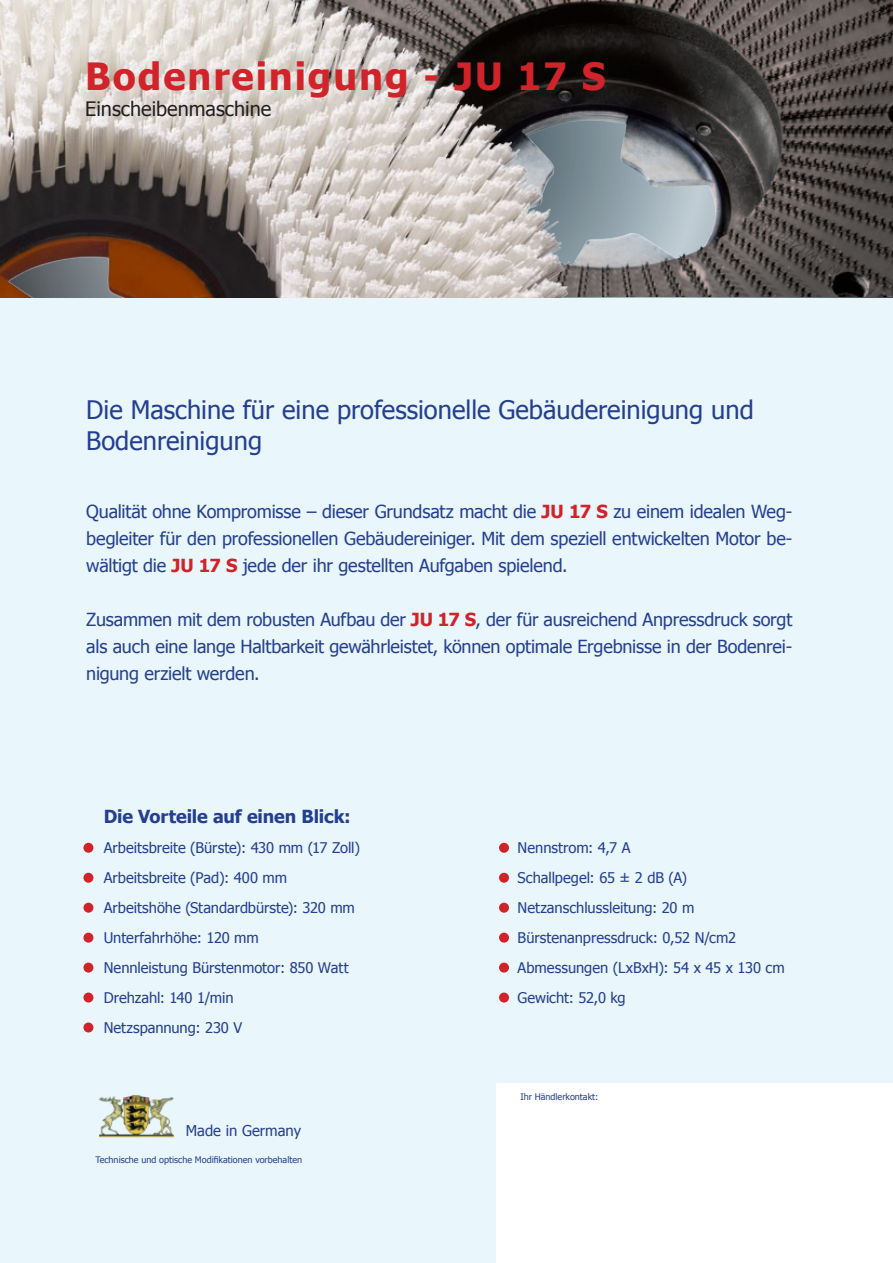
<style>
.page{position:relative;width:893px;height:1263px;background:#fff}
.page>*{position:absolute;margin:0;border:0;box-sizing:border-box;transform-origin:0 0}
.t1{font:700 37.5px "Tahoma";letter-spacing:.05em;color:#d1232a}
.t2{font:25.5px "Tahoma";color:#253f8e}
.t3{font:19.95px "Tahoma";color:#231f20}
.t4{font:18px/27px "Tahoma";letter-spacing:-.01em;color:#253f8e;text-align:justify}
.t5{font:700 18px "Tahoma";letter-spacing:-.01em;color:#253f8e}
.t6{font:14.85px "Tahoma";color:#253f8e}
.t7{font:14.7px "Tahoma";color:#253f8e}
.t8{font:9px "Tahoma";color:#253f8e}
.s1{font-weight:700;color:#d1232a}
</style>
<div class="page">
<div style="left:0;top:297px;width:893px;height:966px;background:#e9f6fc"></div>
<div style="left:497px;top:1083px;width:396px;height:180px;background:#fff"></div>
<img style="left:98px;top:1095px;width:77px;height:43px">
<div style="left:83px;top:843px;width:10px;height:10px;background:#d1232a;border-radius:50%"></div>
<div style="left:499px;top:843px;width:10px;height:10px;background:#d1232a;border-radius:50%"></div>
<div style="left:83px;top:873px;width:10px;height:10px;background:#d1232a;border-radius:50%"></div>
<div style="left:499px;top:873px;width:10px;height:10px;background:#d1232a;border-radius:50%"></div>
<div style="left:83px;top:903px;width:10px;height:10px;background:#d1232a;border-radius:50%"></div>
<div style="left:499px;top:903px;width:10px;height:10px;background:#d1232a;border-radius:50%"></div>
<div style="left:83px;top:933px;width:10px;height:10px;background:#d1232a;border-radius:50%"></div>
<div style="left:499px;top:933px;width:10px;height:10px;background:#d1232a;border-radius:50%"></div>
<div style="left:83px;top:962px;width:10px;height:10px;background:#d1232a;border-radius:50%"></div>
<div style="left:499px;top:962px;width:10px;height:10px;background:#d1232a;border-radius:50%"></div>
<div style="left:83px;top:992px;width:10px;height:10px;background:#d1232a;border-radius:50%"></div>
<div style="left:499px;top:992px;width:10px;height:10px;background:#d1232a;border-radius:50%"></div>
<div style="left:83px;top:1022px;width:10px;height:10px;background:#d1232a;border-radius:50%"></div>
<img style="left:594px;top:0;width:299px;height:297px">
<img style="left:0;top:0;width:594px;height:297px">
<p class="t1" style="left:85px;top:50px;width:522px">Bodenreinigung - JU 17 S</p>
<p class="t3" style="left:85px;top:95px;width:188px">Einscheibenmaschine</p>
<p class="t2" style="left:86px;top:393px;width:669px">Die Maschine für eine professionelle Gebäudereinigung und</p>
<p class="t2" style="left:86px;top:423px;width:177px">Bodenreinigung</p>
<p class="t4" style="left:86px;top:497px;width:707px">Qualität ohne Kompromisse – dieser Grundsatz macht die <span class="s1">JU 17 S</span> zu einem idealen Weg&shy;begleiter für den professionellen Gebäudereiniger. Mit dem speziell entwickelten Motor be&shy;wältigt die <span class="s1">JU 17 S</span> jede der ihr gestellten Aufgaben spielend.</p>
<p class="t4" style="left:86px;top:605px;width:707px">Zusammen mit dem robusten Aufbau der <span class="s1">JU 17 S</span>, der für ausreichend Anpressdruck sorgt als auch eine lange Haltbarkeit gewährleistet, können optimale Ergebnisse in der Bodenrei&shy;nigung erzielt werden.</p>
<p class="t5" style="left:104px;top:803px;width:249px">Die Vorteile auf einen Blick:</p>
<p class="t7" style="left:104px;top:837px;width:258px">Arbeitsbreite (Bürste): 430 mm (17 Zoll)</p>
<p class="t7" style="left:104px;top:867px;width:185px">Arbeitsbreite (Pad): 400 mm</p>
<p class="t7" style="left:104px;top:897px;width:253px">Arbeitshöhe (Standardbürste): 320 mm</p>
<p class="t7" style="left:104px;top:927px;width:157px">Unterfahrhöhe: 120 mm</p>
<p class="t7" style="left:104px;top:957px;width:246px">Nennleistung Bürstenmotor: 850 Watt</p>
<p class="t7" style="left:104px;top:987px;width:131px">Drehzahl: 140 1/min</p>
<p class="t7" style="left:104px;top:1017px;width:140px">Netzspannung: 230 V</p>
<p class="t6" style="left:186px;top:1121px;width:117px">Made in Germany</p>
<p class="t8" style="left:95px;top:1153px;width:208px">Technische und optische Modifikationen vorbehalten</p>
<p class="t7" style="left:518px;top:837px;width:114px">Nennstrom: 4,7 A</p>
<p class="t7" style="left:518px;top:867px;width:171px">Schallpegel: 65 ± 2 dB (A)</p>
<p class="t7" style="left:518px;top:897px;width:178px">Netzanschlussleitung: 20 m</p>
<p class="t7" style="left:518px;top:927px;width:220px">Bürstenanpressdruck: 0,52 N/cm2</p>
<p class="t7" style="left:518px;top:957px;width:269px">Abmessungen (LxBxH): 54 x 45 x 130 cm</p>
<p class="t7" style="left:518px;top:987px;width:109px">Gewicht: 52,0 kg</p>
<p class="t8" style="left:520px;top:1091px;width:79px">Ihr Händlerkontakt:</p>
</div>
